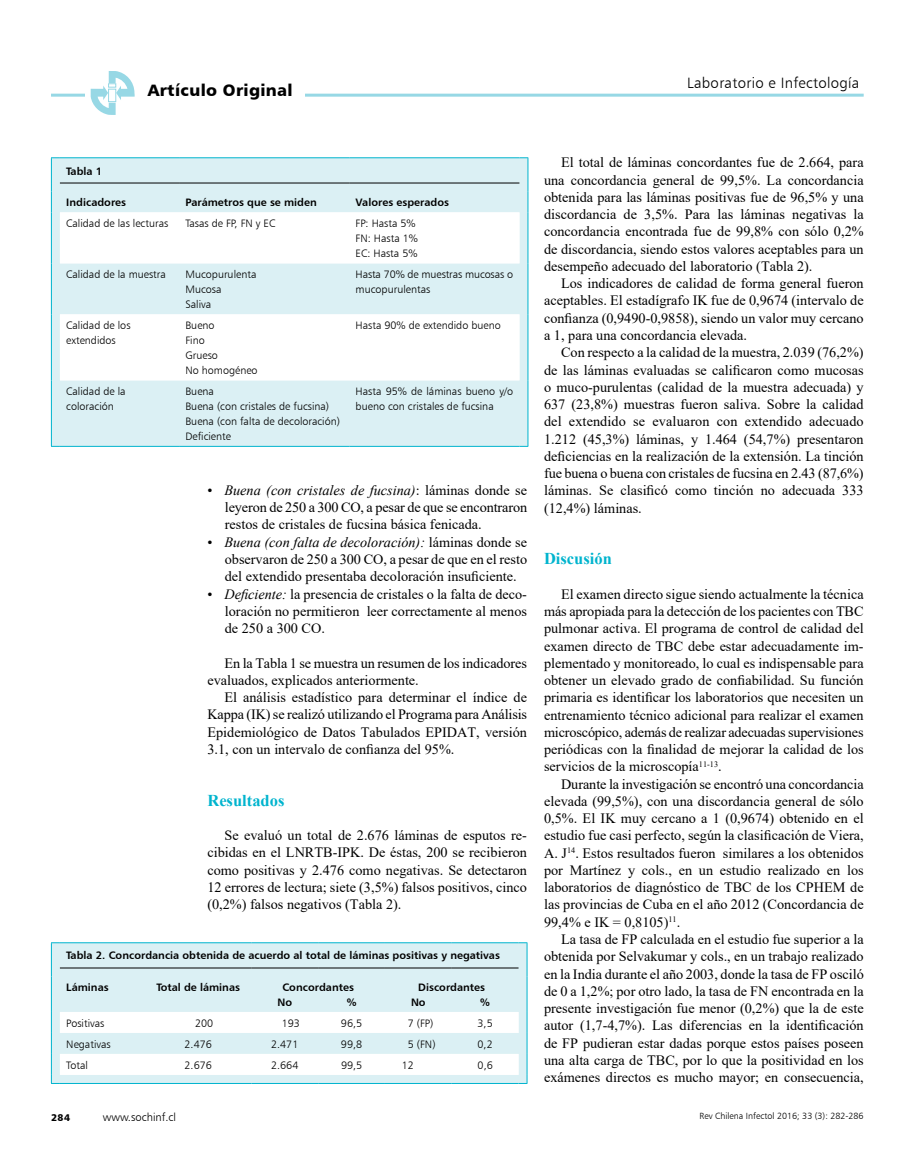
<style>
.page{position:relative;width:919px;height:1170px;background:#fff}
.page>*{position:absolute;margin:0;border:0;box-sizing:border-box;transform-origin:0 0}
.t1{font:700 16.5px "Times New Roman";color:#00b4ce}
.t2{font:16.5px "Humanist 777 BT Black B";letter-spacing:.02em;color:#000}
.t3{font:15px "Humanist 777 BT Light B";letter-spacing:.02em;color:#000}
.t4{font:14.25px/17.2px "Times New Roman";color:#000;text-align:justify}
.t5{font:11.25px "Humanist 777 BT Light B";color:#000}
.t6{font:10.8px/15px "Humanist 777 BT Light B";color:#000}
.t7{font:10.8px "Humanist 777 BT Bold B";color:#000}
.t8{font:9.75px "Humanist 777 BT Black B";color:#000}
.t9{font:9px "Humanist 777 BT Light B";color:#000}
.s1{font-style:italic}
</style>
<div class="page">
<hr style="left:51px;top:94px;width:812px;height:3px;background:#97d8e5">
<div style="left:85px;top:90px;width:55px;height:10px;background:#fff"></div>
<svg style="left:91px;top:71px;width:44px;height:44px"></svg>
<div style="left:136px;top:79px;width:169px;height:30px;background:#fff"></div>
<svg style="left:51px;top:942px;width:476px;height:141px"></svg>
<hr style="left:60px;top:967px;width:85px;height:1px;background:#000">
<hr style="left:145px;top:967px;width:106px;height:1px;background:#000">
<hr style="left:251px;top:967px;width:67px;height:1px;background:#000">
<hr style="left:318px;top:967px;width:67px;height:1px;background:#000">
<hr style="left:385px;top:967px;width:66px;height:1px;background:#000">
<hr style="left:451px;top:967px;width:67px;height:1px;background:#000">
<div style="left:52px;top:158px;width:475px;height:288px;background:#dbf0f4"></div>
<svg style="left:60px;top:212px;width:459px;height:168px"></svg>
<hr style="left:60px;top:183px;width:119px;height:1px;background:#000">
<hr style="left:179px;top:183px;width:170px;height:1px;background:#000">
<hr style="left:349px;top:183px;width:170px;height:1px;background:#000">
<hr style="left:60px;top:157px;width:119px;height:1px;background:#00b4ce">
<hr style="left:179px;top:157px;width:170px;height:1px;background:#00b4ce">
<hr style="left:349px;top:157px;width:170px;height:1px;background:#00b4ce">
<svg style="left:51px;top:157px;width:9px;height:55px"></svg>
<svg style="left:519px;top:157px;width:9px;height:55px"></svg>
<hr style="left:51px;top:212px;width:1px;height:51px;background:#00b4ce">
<hr style="left:527px;top:212px;width:1px;height:51px;background:#00b4ce">
<hr style="left:51px;top:263px;width:1px;height:51px;background:#00b4ce">
<hr style="left:527px;top:263px;width:1px;height:51px;background:#00b4ce">
<hr style="left:51px;top:314px;width:1px;height:66px;background:#00b4ce">
<hr style="left:527px;top:314px;width:1px;height:66px;background:#00b4ce">
<hr style="left:51px;top:380px;width:1px;height:66px;background:#00b4ce">
<hr style="left:527px;top:380px;width:1px;height:66px;background:#00b4ce">
<hr style="left:60px;top:446px;width:119px;height:1px;background:#00b4ce">
<hr style="left:179px;top:446px;width:170px;height:1px;background:#00b4ce">
<hr style="left:349px;top:446px;width:170px;height:1px;background:#00b4ce">
<p class="t2" style="left:148px;top:80px;width:146px">Artículo Original</p>
<p class="t3" style="left:687px;top:73px;width:174px">Laboratorio e Infectología</p>
<p class="t7" style="left:66px;top:164px;width:37px">Tabla 1</p>
<p class="t7" style="left:66px;top:195px;width:61px">Indicadores</p>
<p class="t7" style="left:185px;top:195px;width:133px">Parámetros que se miden</p>
<p class="t7" style="left:355px;top:195px;width:95px">Valores esperados</p>
<p class="t6" style="left:66px;top:215px;width:103px">Calidad de las lecturas</p>
<p class="t6" style="left:185px;top:215px;width:91px">Tasas de FP, FN y EC</p>
<p class="t6" style="left:355px;top:215px;width:64px">FP: Hasta 5%<br>FN: Hasta 1%<br>EC: Hasta 5%</p>
<p class="t6" style="left:66px;top:266px;width:101px">Calidad de la muestra</p>
<p class="t6" style="left:185px;top:266px;width:72px">Mucopurulenta<br>Mucosa<br>Saliva</p>
<p class="t6" style="left:355px;top:266px;width:159px">Hasta 70% de muestras mucosas o mucopurulentas</p>
<p class="t6" style="left:66px;top:317px;width:66px">Calidad de los extendidos</p>
<p class="t6" style="left:185px;top:317px;width:74px">Bueno<br>Fino<br>Grueso<br>No homogéneo</p>
<p class="t6" style="left:355px;top:317px;width:147px">Hasta 90% de extendido bueno</p>
<p class="t6" style="left:66px;top:383px;width:61px">Calidad de la coloración</p>
<p class="t6" style="left:185px;top:383px;width:156px">Buena<br>Buena (con cristales de fucsina)<br>Buena (con falta de decoloración)<br>Deficiente</p>
<p class="t6" style="left:355px;top:383px;width:159px">Hasta 95% de láminas bueno y/o bueno con cristales de fucsina</p>
<p class="t4" style="left:225px;top:481px;width:304px;text-indent:-17px">• <span class="s1">Buena (con cristales de fucsina)</span>: láminas donde se leyeron de 250 a 300 CO, a pesar de que se encontraron restos de cristales de fucsina básica fenicada.</p>
<p class="t4" style="left:225px;top:533px;width:304px;text-indent:-17px">• <span class="s1">Buena (con falta de decoloración):</span> láminas donde se observaron de 250 a 300 CO, a pesar de que en el resto del extendido presentaba decoloración insuficiente.</p>
<p class="t4" style="left:225px;top:584px;width:304px;text-indent:-17px">• <span class="s1">Deficiente:</span> la presencia de cristales o la falta de deco&shy;loración no permitieron leer correctamente al menos de 250 a 300 CO.</p>
<p class="t4" style="left:207px;top:653px;width:321px;text-indent:17px">En la Tabla 1 se muestra un resumen de los indicadores evaluados, explicados anteriormente.</p>
<p class="t4" style="left:207px;top:688px;width:321px;text-indent:17px">El análisis estadístico para determinar el índice de Kappa (IK) se realizó utilizando el Programa para Análisis Epidemiológico de Datos Tabulados EPIDAT, versión 3.1, con un intervalo de confianza del 95%.</p>
<p class="t1" style="left:207px;top:788px;width:79px">Resultados</p>
<p class="t4" style="left:207px;top:826px;width:321px;text-indent:17px">Se evaluó un total de 2.676 láminas de esputos re&shy;cibidas en el LNRTB-IPK. De éstas, 200 se recibieron como positivas y 2.476 como negativas. Se detectaron 12 errores de lectura; siete (3,5%) falsos positivos, cinco (0,2%) falsos negativos (Tabla 2).</p>
<p class="t7" style="left:66px;top:948px;width:435px">Tabla 2. Concordancia obtenida de acuerdo al total de láminas positivas y negativas</p>
<p class="t7" style="left:66px;top:980px;width:44px">Láminas</p>
<p class="t7" style="left:156px;top:980px;width:85px">Total de láminas</p>
<p class="t7" style="left:282px;top:980px;width:73px">Concordantes</p>
<p class="t7" style="left:418px;top:980px;width:68px">Discordantes</p>
<p class="t7" style="left:277px;top:994px;width:16px">No</p>
<p class="t7" style="left:346px;top:994px;width:11px">%</p>
<p class="t7" style="left:411px;top:994px;width:16px">No</p>
<p class="t7" style="left:480px;top:994px;width:11px">%</p>
<p class="t6" style="left:66px;top:1015px;width:40px">Positivas</p>
<p class="t6" style="left:195px;top:1015px;width:20px">200</p>
<p class="t6" style="left:282px;top:1015px;width:20px">193</p>
<p class="t6" style="left:341px;top:1015px;width:23px">96,5</p>
<p class="t6" style="left:408px;top:1015px;width:27px">7 (FP)</p>
<p class="t6" style="left:477px;top:1015px;width:17px">3,5</p>
<p class="t6" style="left:66px;top:1036px;width:46px">Negativas</p>
<p class="t6" style="left:184px;top:1036px;width:29px">2.476</p>
<p class="t6" style="left:271px;top:1036px;width:29px">2.471</p>
<p class="t6" style="left:341px;top:1036px;width:23px">99,8</p>
<p class="t6" style="left:408px;top:1036px;width:29px">5 (FN)</p>
<p class="t6" style="left:477px;top:1036px;width:17px">0,2</p>
<p class="t6" style="left:66px;top:1056px;width:23px">Total</p>
<p class="t6" style="left:184px;top:1056px;width:29px">2.676</p>
<p class="t6" style="left:271px;top:1056px;width:29px">2.664</p>
<p class="t6" style="left:341px;top:1056px;width:23px">99,5</p>
<p class="t6" style="left:402px;top:1056px;width:14px">12</p>
<p class="t6" style="left:477px;top:1056px;width:17px">0,6</p>
<p class="t8" style="left:51px;top:1111px;width:20px">284</p>
<p class="t5" style="left:103px;top:1110px;width:75px">www.sochinf.cl</p>
<p class="t4" style="left:544px;top:153px;width:321px;text-indent:17px">El total de láminas concordantes fue de 2.664, para una concordancia general de 99,5%. La concordancia obtenida para las láminas positivas fue de 96,5% y una discordancia de 3,5%. Para las láminas negativas la concordancia encontrada fue de 99,8% con sólo 0,2% de discordancia, siendo estos valores aceptables para un desempeño adecuado del laboratorio (Tabla 2).</p>
<p class="t4" style="left:544px;top:274px;width:321px;text-indent:17px">Los indicadores de calidad de forma general fueron aceptables. El estadígrafo IK fue de 0,9674 (intervalo de confianza (0,9490-0,9858), siendo un valor muy cercano a 1, para una concordancia elevada.</p>
<p class="t4" style="left:544px;top:343px;width:321px;text-indent:17px">Con respecto a la calidad de la muestra, 2.039 (76,2%) de las láminas evaluadas se calificaron como mucosas o muco-purulentas (calidad de la muestra adecuada) y 637 (23,8%) muestras fueron saliva. Sobre la calidad del extendido se evaluaron con extendido adecuado 1.212 (45,3%) láminas, y 1.464 (54,7%) presentaron deficiencias en la realización de la extensión. La tinción fue buena o buena con cristales de fucsina en 2.43 (87,6%) láminas. Se clasificó como tinción no adecuada 333 (12,4%) láminas.</p>
<p class="t1" style="left:544px;top:547px;width:69px">Discusión</p>
<p class="t4" style="left:544px;top:585px;width:321px;text-indent:17px">El examen directo sigue siendo actualmente la técnica más apropiada para la detección de los pacientes con TBC pulmonar activa. El programa de control de calidad del examen directo de TBC debe estar adecuadamente im&shy;plementado y monitoreado, lo cual es indispensable para obtener un elevado grado de confiabilidad. Su función primaria es identificar los laboratorios que necesiten un entrenamiento técnico adicional para realizar el examen microscópico, además de realizar adecuadas supervisiones periódicas con la finalidad de mejorar la calidad de los servicios de la microscopía<sup>11-13</sup>.</p>
<p class="t4" style="left:544px;top:774px;width:321px;text-indent:17px">Durante la investigación se encontró una concordancia elevada (99,5%), con una discordancia general de sólo 0,5%. El IK muy cercano a 1 (0,9674) obtenido en el estudio fue casi perfecto, según la clasificación de Viera, A. J<sup>14</sup>. Estos resultados fueron similares a los obtenidos por Martínez y cols., en un estudio realizado en los laboratorios de diagnóstico de TBC de los CPHEM de las provincias de Cuba en el año 2012 (Concordancia de 99,4% e IK = 0,8105)<sup>11</sup>.</p>
<p class="t4" style="left:544px;top:930px;width:321px;text-indent:17px">La tasa de FP calculada en el estudio fue superior a la obtenida por Selvakumar y cols., en un trabajo realizado en la India durante el año 2003, donde la tasa de FP osciló de 0 a 1,2%; por otro lado, la tasa de FN encontrada en la presente investigación fue menor (0,2%) que la de este autor (1,7-4,7%). Las diferencias en la identificación de FP pudieran estar dadas porque estos países poseen una alta carga de TBC, por lo que la positividad en los exámenes directos es mucho mayor; en consecuencia,</p>
<p class="t9" style="left:699px;top:1110px;width:166px">Rev Chilena Infectol 2016; 33 (3): 282-286</p>
</div>
